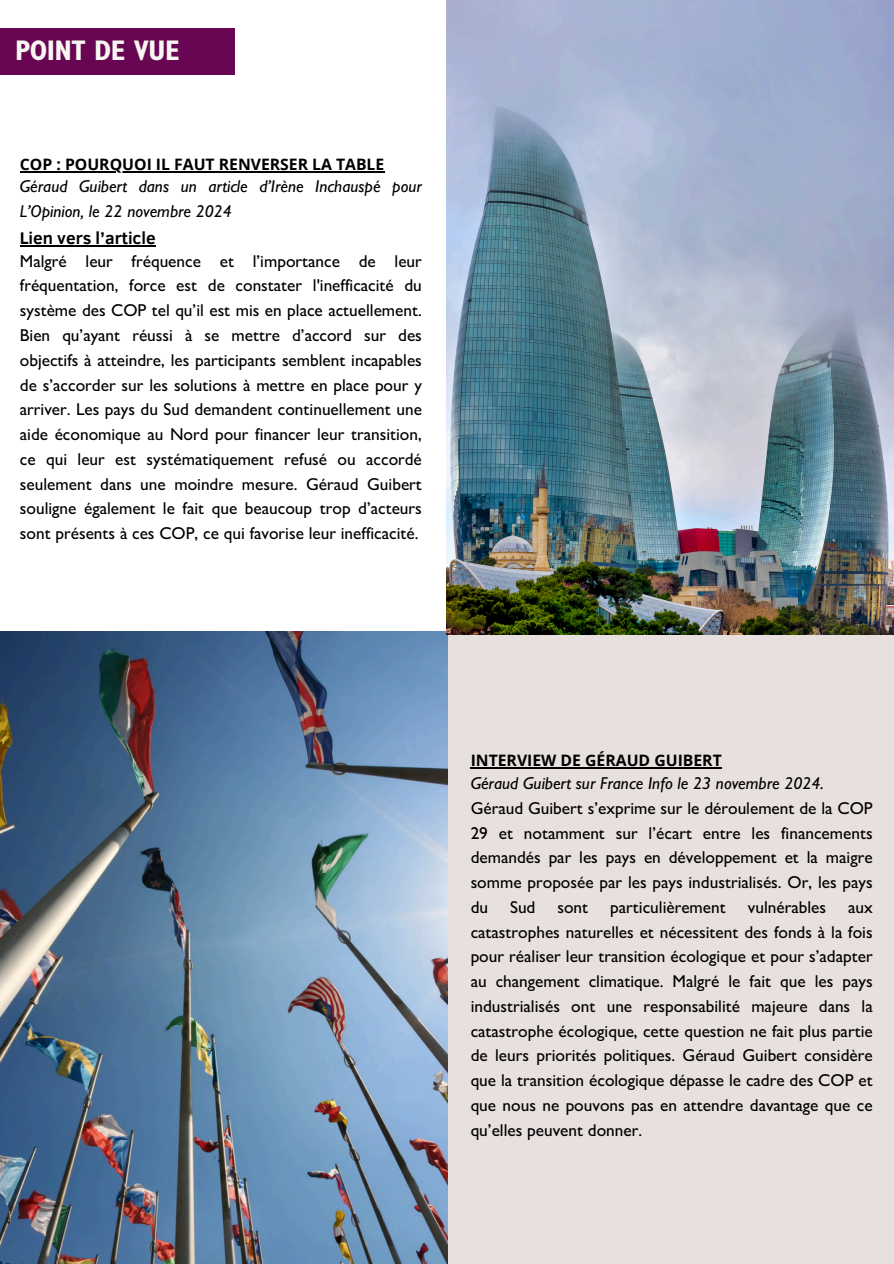
<style>
.page{position:relative;width:894px;height:1264px;background:#fff}
.page>*{position:absolute;margin:0;border:0;box-sizing:border-box;transform-origin:0 0}
.t1{font:700 condensed 28.5px "Gill Sans";letter-spacing:-.02em;color:#f8f6f1}
.t2{font:500 17.25px/24.8px "Gill Sans";color:#000;text-align:justify}
.t3{font:italic 500 17.25px/24.8px "Gill Sans";color:#000}
.t4{font:700 17.25px "Clear Sans";color:#000}
.t5{font:700 15.75px "Open Sans";color:#000}
</style>
<div class="page">
<div style="left:446px;top:0;width:447px;height:1263px;background:#e7e0de"></div>
<div style="left:0;top:28px;width:235px;height:47px;background:#690653"></div>
<img style="left:0;top:631px;width:447px;height:632px">
<img style="left:446px;top:0;width:447px;height:634px">
<hr style="left:470px;top:767px;width:251px;height:1px;background:#000">
<hr style="left:20px;top:171px;width:364px;height:1px;background:#000">
<hr style="left:20px;top:245px;width:136px;height:1px;background:#000">
<h1 class="t1" style="left:15px;top:37px;width:166px">POINT DE VUE</h1>
<p class="t5" style="left:20px;top:153px;width:366px">COP : POURQUOI IL FAUT RENVERSER LA TABLE</p>
<p class="t3" style="left:20px;top:175px;width:403px">Géraud Guibert dans un article d’Irène Inchauspé pour<br>L’Opinion, le 22 novembre 2024</p>
<p class="t4" style="left:20px;top:226px;width:137px">Lien vers l’article</p>
<p class="t2" style="left:20px;top:249px;width:403px">Malgré leur fréquence et l’importance de leur fréquentation, force est de constater l'inefficacité du système des COP tel qu’il est mis en place actuellement.<br>Bien qu’ayant réussi à se mettre d’accord sur des objectifs à atteindre, les participants semblent incapables de s’accorder sur les solutions à mettre en place pour y arriver. Les pays du Sud demandent continuellement une aide économique au Nord pour financer leur transition, ce qui leur est systématiquement refusé ou accordé seulement dans une moindre mesure. Géraud Guibert souligne également le fait que beaucoup trop d’acteurs sont présents à ces COP, ce qui favorise leur inefficacité.</p>
<p class="t5" style="left:470px;top:749px;width:252px">INTERVIEW DE GÉRAUD GUIBERT</p>
<p class="t3" style="left:470px;top:771px;width:354px">Géraud Guibert sur France Info le 23 novembre 2024.</p>
<p class="t2" style="left:470px;top:796px;width:403px">Géraud Guibert s’exprime sur le déroulement de la COP 29 et notamment sur l’écart entre les financements demandés par les pays en développement et la maigre somme proposée par les pays industrialisés. Or, les pays du</p>
<p class="t2" style="left:510px;top:895px;width:27px">Sud</p>
<p class="t2" style="left:557px;top:895px;width:32px">sont</p>
<p class="t2" style="left:610px;top:895px;width:117px">particulièrement</p>
<p class="t2" style="left:747px;top:895px;width:80px">vulnérables</p>
<p class="t2" style="left:470px;top:895px;width:403px;text-indent:377px">aux catastrophes naturelles et nécessitent des fonds à la fois pour réaliser leur transition écologique et pour s’adapter au changement climatique. Malgré le fait que les pays industrialisés ont une responsabilité majeure dans la catastrophe écologique, cette question ne fait plus partie de leurs priorités politiques. Géraud Guibert considère que la transition écologique dépasse le cadre des COP et que nous ne pouvons pas en attendre davantage que ce qu’elles peuvent donner.</p>
</div>
